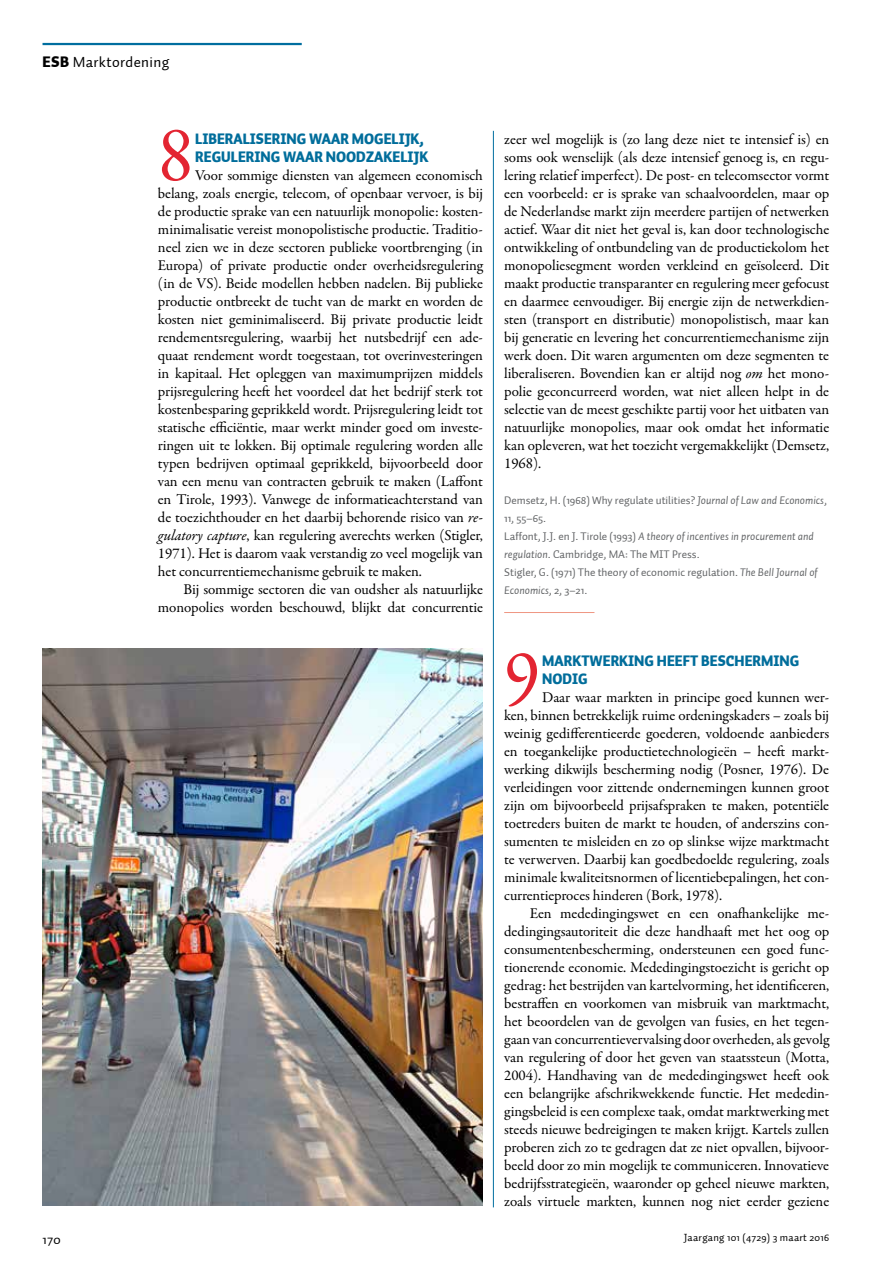
<style>
.page{position:relative;width:893px;height:1263px;background:#fff}
.page>*{position:absolute;margin:0;border:0;box-sizing:border-box;transform-origin:0 0}
.t1{font:77.55px "Garamond Premr Pro";color:#e32532;scale:.95 1}
.t2{font:15px/18px "Garamond Premr Pro";letter-spacing:-.005em;color:#000;text-align:justify}
.t3{font:900 15px/18px "Auto 1";color:#006d9b;scale:.95 1}
.t4{font:15px "Auto 1";letter-spacing:.025em;color:#000}
.t5{font:13.5px "Auto 1";color:#000}
.t6{font:11.25px/18px "Auto 1";color:#626466}
.t7{font:10.5px "Auto 1";letter-spacing:.025em;color:#000}
.s1{font-weight:900}
.s2{font-style:italic}
</style>
<div class="page">
<hr style="left:43px;top:43px;width:259px;height:2px;background:#006e9f">
<hr style="left:493px;top:131px;width:1px;height:1076px;background:#006e9f">
<hr style="left:504px;top:612px;width:90px;height:1px;background:#ef9682">
<img style="left:43px;top:648px;width:440px;height:557px">
<p class="t4" style="left:43px;top:53px;width:128px"><span class="s1">ESB</span> Marktordening</p>
<p class="t5" style="left:43px;top:1231px;width:20px">170</p>
<h1 class="t1" style="left:158px;top:109px;width:39px">8</h1>
<p class="t3" style="left:195px;top:130px;width:247px">LIBERALISERING WAAR MOGELIJK,<br>REGULERING WAAR NOODZAKELIJK</p>
<p class="t2" style="left:158px;top:167px;width:327px;text-indent:37px">Voor sommige diensten van algemeen economisch belang, zoals energie, telecom, of openbaar vervoer, is bij de productie sprake van een natuurlijk monopolie: kosten&shy;minimalisatie vereist monopolistische productie. Traditio&shy;neel zien we in deze sectoren publieke voortbrenging (in Europa) of private productie onder overheidsregulering (in de VS). Beide modellen hebben nadelen. Bij publieke productie ontbreekt de tucht van de markt en worden de kosten niet geminimaliseerd. Bij private productie leidt rendementsregulering, waarbij het nutsbedrijf een ade&shy;quaat rendement wordt toegestaan, tot overinvesteringen in kapitaal. Het opleggen van maximumprijzen middels prijsregulering heeft het voordeel dat het bedrijf sterk tot kostenbesparing geprikkeld wordt. Prijsregulering leidt tot statische efficiëntie, maar werkt minder goed om investe&shy;ringen uit te lokken. Bij optimale regulering worden alle typen bedrijven optimaal geprikkeld, bijvoorbeeld door van een menu van contracten gebruik te maken (Laffont en Tirole, 1993). Vanwege de informatieachterstand van de toezichthouder en het daarbij behorende risico van <span class="s2">re&shy;gulatory capture</span>, kan regulering averechts werken (Stigler, 1971). Het is daarom vaak verstandig zo veel mogelijk van het concurrentiemechanisme gebruik te maken.</p>
<p class="t2" style="left:158px;top:581px;width:327px;text-align:right">Bij sommige sectoren die van oudsher als natuurlijke monopolies worden beschouwd, blijkt dat concurrentie</p>
<p class="t2" style="left:504px;top:131px;width:327px">zeer wel mogelijk is (zo lang deze niet te intensief is) en soms ook wenselijk (als deze intensief genoeg is, en regu&shy;lering relatief imperfect). De post- en telecomsector vormt een voorbeeld: er is sprake van schaalvoordelen, maar op de Nederlandse markt zijn meerdere partijen of netwerken actief. Waar dit niet het geval is, kan door technologische ontwikkeling of ontbundeling van de productiekolom het monopoliesegment worden verkleind en geïsoleerd. Dit maakt productie transparanter en regulering meer gefocust en daarmee eenvoudiger. Bij energie zijn de netwerkdien&shy;sten (transport en distributie) monopolistisch, maar kan bij generatie en levering het concurrentiemechanisme zijn werk doen. Dit waren argumenten om deze segmenten te liberaliseren. Bovendien kan er altijd nog <span class="s2">om</span> het mono&shy;polie geconcurreerd worden, wat niet alleen helpt in de selectie van de meest geschikte partij voor het uitbaten van natuurlijke monopolies, maar ook omdat het informatie kan opleveren, wat het toezicht vergemakkelijkt (Demsetz, 1968).</p>
<p class="t6" style="left:504px;top:491px;width:324px">Demsetz, H. (1968) Why regulate utilities? <span class="s2">Journal of Law and Economics</span>, 11, 55–65.<br>Laffont, J.J. en J. Tirole (1993) <span class="s2">A theory of incentives in procurement and regulation</span>. Cambridge, MA: The MIT Press.<br>Stigler, G. (1971) The theory of economic regulation. <span class="s2">The Bell Journal of Economics</span>, 2, 3–21.</p>
<h1 class="t1" style="left:504px;top:631px;width:39px">9</h1>
<p class="t3" style="left:542px;top:652px;width:272px">MARKTWERKING HEEFT BESCHERMING<br>NODIG</p>
<p class="t2" style="left:504px;top:689px;width:327px;text-indent:38px">Daar waar markten in principe goed kunnen wer&shy;ken, binnen betrekkelijk ruime ordeningskaders – zoals bij weinig gedifferentieerde goederen, voldoende aanbieders en toegankelijke productietechnologieën – heeft markt&shy;werking dikwijls bescherming nodig (Posner, 1976). De verleidingen voor zittende ondernemingen kunnen groot zijn om bijvoorbeeld prijsafspraken te maken, potentiële toetreders buiten de markt te houden, of anderszins con&shy;sumenten te misleiden en zo op slinkse wijze marktmacht te verwerven. Daarbij kan goedbedoelde regulering, zoals minimale kwaliteitsnormen of licentiebepalingen, het con&shy;currentieproces hinderen (Bork, 1978).</p>
<p class="t2" style="left:504px;top:905px;width:327px;text-indent:26px">Een mededingingswet en een onafhankelijke me&shy;dedingingsautoriteit die deze handhaaft met het oog op consumentenbescherming, ondersteunen een goed func&shy;tionerende economie. Mededingingstoezicht is gericht op gedrag: het bestrijden van kartelvorming, het identificeren, bestraffen en voorkomen van misbruik van marktmacht, het beoordelen van de gevolgen van fusies, en het tegen&shy;gaan van concurrentievervalsing door overheden, als gevolg van regulering of door het geven van staatssteun (Motta, 2004). Handhaving van de mededingingswet heeft ook een belangrijke afschrikwekkende functie. Het mededin&shy;gingsbeleid is een complexe taak, omdat marktwerking met steeds nieuwe bedreigingen te maken krijgt. Kartels zullen proberen zich zo te gedragen dat ze niet opvallen, bijvoor&shy;beeld door zo min mogelijk te communiceren. Innovatieve bedrijfsstrategieën, waaronder op geheel nieuwe markten, zoals virtuele markten, kunnen nog niet eerder geziene</p>
<p class="t7" style="left:684px;top:1231px;width:147px">Jaargang 101 (4729) 3 maart 2016</p>
</div>
